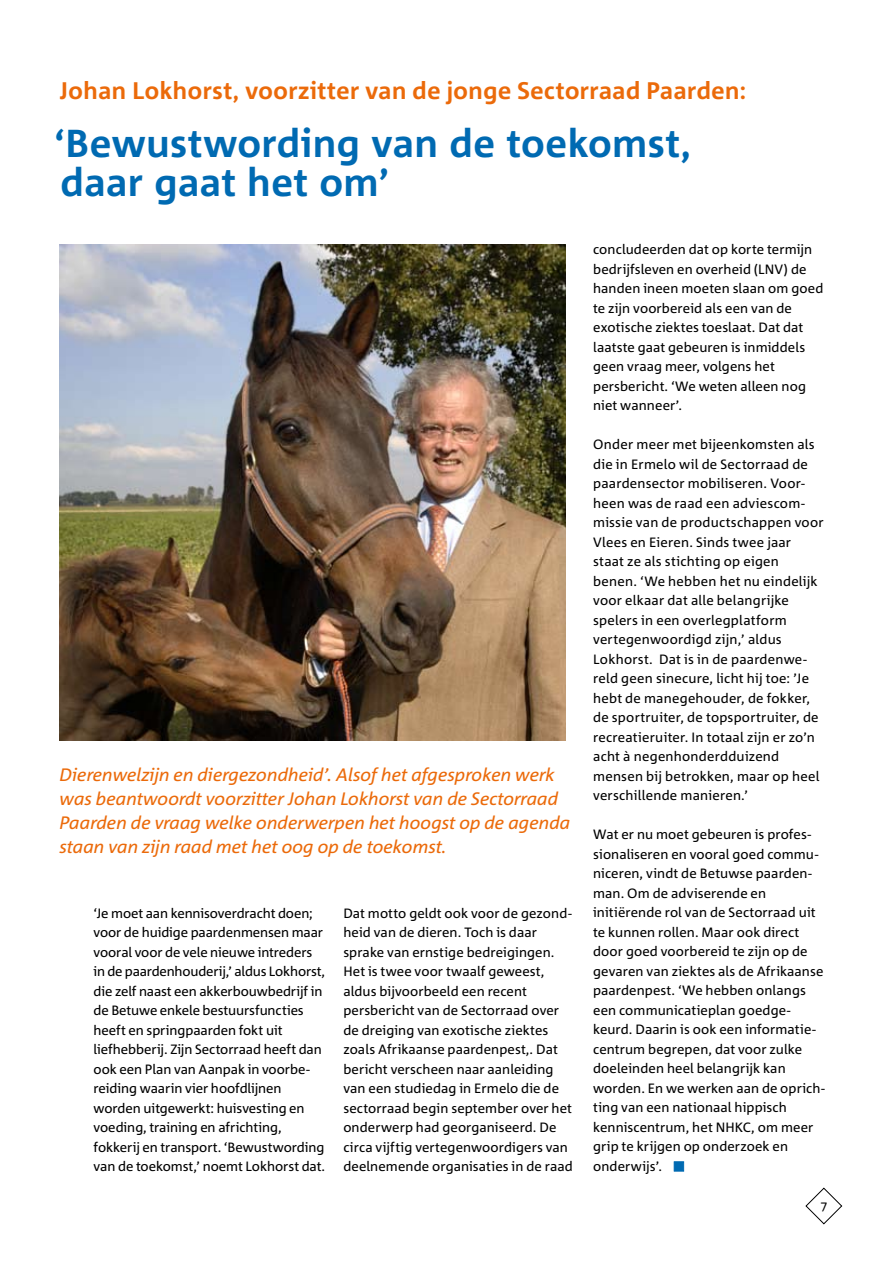
<style>
.page{position:relative;width:893px;height:1263px;background:#fff}
.page>*{position:absolute;margin:0;border:0;box-sizing:border-box;transform-origin:0 0}
.t1{font:39px/39px "Agrofont Vet";letter-spacing:-.01em;color:#006ab2}
.t2{font:24px "Agrofont Vet";letter-spacing:-.005em;color:#eb6a0a}
.t3{font:18px/24px "Agrofont Normaal Cursief";letter-spacing:-.005em;color:#eb6a0a}
.t4{font:13.5px/19.5px "Agrofont Normaal";letter-spacing:.01em;color:#000}
.t5{font:12.75px "Agrofont Normaal";color:#000}
.s1{color:#006ab2}
</style>
<div class="page">
<svg style="left:805px;top:1188px;width:37px;height:36px"></svg>
<div style="left:674px;top:1162px;width:10px;height:9px;border:1px solid #006ab2"></div>
<img style="left:60px;top:244px;width:506px;height:497px">
<h2 class="t2" style="left:60px;top:77px;width:688px">Johan Lokhorst, voorzitter van de jonge Sectorraad Paarden:</h2>
<h1 class="t1" style="left:54px;top:125px;width:639px">‘Bewustwording van de toekomst, daar gaat het om’</h1>
<h3 class="t3" style="left:60px;top:763px;width:512px">Dierenwelzijn en diergezondheid’. Alsof het afgesproken werk was beantwoordt voorzitter Johan Lokhorst van de Sectorraad Paarden de vraag welke onderwerpen het hoogst op de agenda staan van zijn raad met het oog op de toekomst.</h3>
<p class="t4" style="left:94px;top:904px;width:233px">‘Je moet aan kennisoverdracht doen; voor de huidige paardenmensen maar vooral voor de vele nieuwe intreders in de paardenhouderij,’ aldus Lokhorst, die zelf naast een akkerbouwbedrijf in de Betuwe enkele bestuursfuncties heeft en springpaarden fokt uit liefhebberij. Zijn Sectorraad heeft dan ook een Plan van Aanpak in voorbe&shy;reiding waarin vier hoofdlijnen worden uitgewerkt: huisvesting en voeding, training en africhting, fokkerij en transport. ‘Bewustwording van de toekomst,’ noemt Lokhorst dat.</p>
<p class="t4" style="left:343px;top:903px;width:231px">Dat motto geldt ook voor de gezond&shy;heid van de dieren. Toch is daar sprake van ernstige bedreigingen.<br>Het is twee voor twaalf geweest, aldus bijvoorbeeld een recent persbericht van de Sectorraad over de dreiging van exotische ziektes zoals Afrikaanse paardenpest,. Dat bericht verscheen naar aanleiding van een studiedag in Ermelo die de sectorraad begin september over het onderwerp had georganiseerd. De circa vijftig vertegenwoordigers van deelnemende organisaties in de raad</p>
<p class="t4" style="left:593px;top:240px;width:232px">concludeerden dat op korte termijn bedrijfsleven en overheid (LNV) de handen ineen moeten slaan om goed te zijn voorbereid als een van de exotische ziektes toeslaat. Dat dat laatste gaat gebeuren is inmiddels geen vraag meer, volgens het persbericht. ‘We weten alleen nog niet wanneer’.</p>
<p class="t4" style="left:593px;top:435px;width:232px">Onder meer met bijeenkomsten als die in Ermelo wil de Sectorraad de paardensector mobiliseren. Voor&shy;heen was de raad een adviescom&shy;missie van de productschappen voor Vlees en Eieren. Sinds twee jaar staat ze als stichting op eigen benen. ‘We hebben het nu eindelijk voor elkaar dat alle belangrijke spelers in een overlegplatform vertegenwoordigd zijn,’ aldus Lokhorst. Dat is in de paardenwe&shy;reld geen sinecure, licht hij toe: ’Je hebt de manegehouder, de fokker, de sportruiter, de topsportruiter, de recreatieruiter. In totaal zijn er zo’n acht à negenhonderdduizend mensen bij betrokken, maar op heel verschillende manieren.’</p>
<p class="t4" style="left:593px;top:825px;width:233px">Wat er nu moet gebeuren is profes&shy;sionaliseren en vooral goed commu&shy;niceren, vindt de Betuwse paarden&shy;man. Om de adviserende en initiërende rol van de Sectorraad uit te kunnen rollen. Maar ook direct door goed voorbereid te zijn op de gevaren van ziektes als de Afrikaanse paardenpest. ‘We hebben onlangs een communicatieplan goedge&shy;keurd. Daarin is ook een informatie&shy;centrum begrepen, dat voor zulke doeleinden heel belangrijk kan worden. En we werken aan de oprich&shy;ting van een nationaal hippisch kenniscentrum, het NHKC, om meer grip te krijgen op onderzoek en onderwijs’. <span class="s1">■</span></p>
<p class="t5" style="left:820px;top:1199px;width:8px">7</p>
</div>
